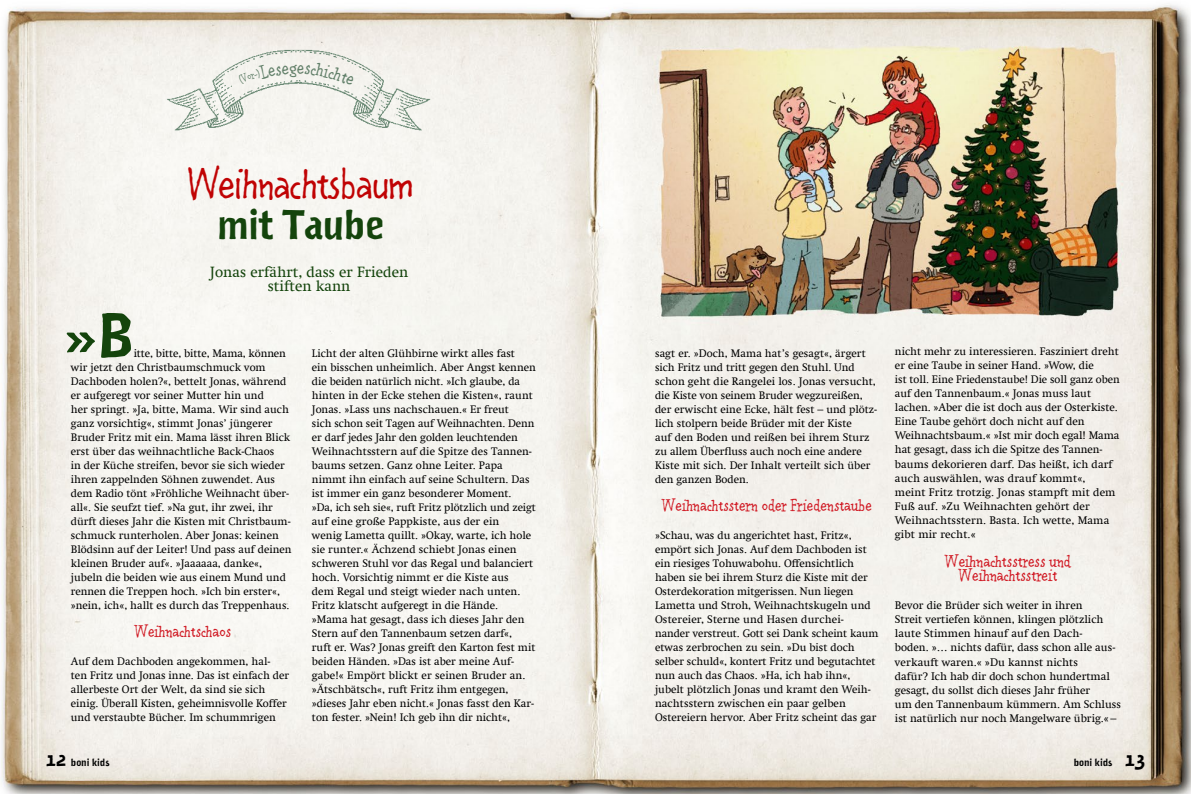
<style>
.page{position:relative;width:1191px;height:794px;background:#fff}
.page>*{position:absolute;margin:0;border:0;box-sizing:border-box;transform-origin:0 0}
.t1{font:60px "Naima";color:#14440c}
.t2{font:42px "Linse Grotesk";letter-spacing:-.025em;color:#c00304}
.t3{font:40px "Naima";letter-spacing:-.025em;color:#14440c}
.t4{font:16.2px/14.1px "Linserif";color:#d01822;text-align:center}
.t5{font:16px "Linserif";color:#d01822}
.t6{font:15px/14.5px "Swift Com";color:#14440c;text-align:center}
.t7{font:11.1px/14.1px "Swift Com";color:#000}
.t8{font:11px/14px "Swift Com";color:#000}
.t9{font:10px "Naima";letter-spacing:-.01em;color:#000}
.s1{font-size:11px}
.s2{font-size:20px}
</style>
<div class="page">
<img style="left:1px;top:4px;width:1190px;height:790px">
<img style="left:142px;top:37px;width:318px;height:100px">
<svg style="left:238px;top:63px;width:117px;height:23px"></svg>
<h2 class="t2" style="left:188px;top:156px;width:227px">Weihnachtsbaum</h2>
<h3 class="t3" style="left:217px;top:200px;width:169px">mit Taube</h3>
<h3 class="t6" style="left:210px;top:264px;width:200px">Jonas erfährt, dass er Frieden stiften kann</h3>
<h1 class="t1" style="left:64px;top:298px;width:72px">»B</h1>
<p class="t8" style="left:71px;top:346px;width:222px;text-indent:63px">itte, bitte, bitte, Mama, können wir jetzt den Christbaumschmuck vom Dachboden holen?«, bettelt Jonas, während er aufgeregt vor seiner Mutter hin und<br>her springt. »Ja, bitte, Mama. Wir sind auch ganz vorsichtig«, stimmt Jonas’ jüngerer Bruder Fritz mit ein. Mama lässt ihren Blick erst über das weihnachtliche Back-Chaos<br>in der Küche streifen, bevor sie sich wieder ihren zappelnden Söhnen zuwendet. Aus dem Radio tönt »Fröhliche Weihnacht über&shy;all«. Sie seufzt tief. »Na gut, ihr zwei, ihr dürft dieses Jahr die Kisten mit Christbaum&shy;schmuck runterholen. Aber Jonas: keinen Blödsinn auf der Leiter! Und pass auf deinen kleinen Bruder auf«. »Jaaaaaa, danke«, jubeln die beiden wie aus einem Mund und rennen die Treppen hoch. »Ich bin erster«, »nein, ich«, hallt es durch das Treppenhaus.</p>
<h3 class="t5" style="left:135px;top:620px;width:98px">Weihnachtschaos</h3>
<p class="t8" style="left:71px;top:654px;width:220px">Auf dem Dachboden angekommen, hal&shy;ten Fritz und Jonas inne. Das ist einfach der allerbeste Ort der Welt, da sind sie sich einig. Überall Kisten, geheimnisvolle Koffer und verstaubte Bücher. Im schummrigen</p>
<p class="t8" style="left:312px;top:346px;width:225px">Licht der alten Glühbirne wirkt alles fast<br>ein bisschen unheimlich. Aber Angst kennen die beiden natürlich nicht. »Ich glaube, da hinten in der Ecke stehen die Kisten«, raunt Jonas. »Lass uns nachschauen.« Er freut<br>sich schon seit Tagen auf Weihnachten. Denn er darf jedes Jahr den golden leuchtenden Weihnachtsstern auf die Spitze des Tannen&shy;baums setzen. Ganz ohne Leiter. Papa nimmt ihn einfach auf seine Schultern. Das ist immer ein ganz besonderer Moment.<br>»Da, ich seh sie«, ruft Fritz plötzlich und zeigt auf eine große Pappkiste, aus der ein<br>wenig Lametta quillt. »Okay, warte, ich hole sie runter.« Ächzend schiebt Jonas einen schweren Stuhl vor das Regal und balanciert hoch. Vorsichtig nimmt er die Kiste aus<br>dem Regal und steigt wieder nach unten.<br>Fritz klatscht aufgeregt in die Hände. »Mama hat gesagt, dass ich dieses Jahr den Stern auf den Tannenbaum setzen darf«,<br>ruft er. Was? Jonas greift den Karton fest mit beiden Händen. »Das ist aber meine Auf&shy;gabe!« Empört blickt er seinen Bruder an. »Ätschbätsch«, ruft Fritz ihm entgegen, »dieses Jahr eben nicht.« Jonas fasst den Kar&shy;ton fester. »Nein! Ich geb ihn dir nicht«,</p>
<p class="t8" style="left:655px;top:346px;width:224px">sagt er. »Doch, Mama hat’s gesagt«, ärgert sich Fritz und tritt gegen den Stuhl. Und schon geht die Rangelei los. Jonas versucht, die Kiste von seinem Bruder wegzureißen, der erwischt eine Ecke, hält fest – und plötz&shy;lich stolpern beide Brüder mit der Kiste<br>auf den Boden und reißen bei ihrem Sturz zu allem Überfluss auch noch eine andere Kiste mit sich. Der Inhalt verteilt sich über den ganzen Boden.</p>
<h3 class="t5" style="left:662px;top:494px;width:211px">Weihnachtsstern oder Friedenstaube</h3>
<p class="t8" style="left:655px;top:528px;width:225px">»Schau, was du angerichtet hast, Fritz«, empört sich Jonas. Auf dem Dachboden ist ein riesiges Tohuwabohu. Offensichtlich haben sie bei ihrem Sturz die Kiste mit der Osterdekoration mitgerissen. Nun liegen Lametta und Stroh, Weihnachtskugeln und Ostereier, Sterne und Hasen durchei&shy;nander verstreut. Gott sei Dank scheint kaum etwas zerbrochen zu sein. »Du bist doch selber schuld«, kontert Fritz und begutachtet nun auch das Chaos. »Ha, ich hab ihn«, jubelt plötzlich Jonas und kramt den Weih&shy;nachtsstern zwischen ein paar gelben Ostereiern hervor. Aber Fritz scheint das gar</p>
<p class="t8" style="left:895px;top:344px;width:226px">nicht mehr zu interessieren. Fasziniert dreht er eine Taube in seiner Hand. »Wow, die<br>ist toll. Eine Friedenstaube! Die soll ganz oben auf den Tannenbaum.« Jonas muss laut</p>
<p class="t7" style="left:895px;top:400px;width:226px"><span class="s1">lachen.</span> »Aber die ist doch aus der Osterkiste.<br>Eine Taube gehört doch nicht auf den Weihnachtsbaum.« »Ist mir doch egal! Mama hat gesagt, dass ich die Spitze des Tannen&shy;baums dekorieren darf. Das heißt, ich darf auch auswählen, was drauf kommt«,<br>meint Fritz trotzig. Jonas stampft mit dem Fuß auf. »Zu Weihnachten gehört der Weihnachtsstern. Basta. Ich wette, Mama gibt mir recht.«</p>
<h3 class="t4" style="left:945px;top:553px;width:127px">Weihnachtsstress und<br>Weihnachtsstreit</h3>
<p class="t7" style="left:895px;top:598px;width:228px">Bevor die Brüder sich weiter in ihren<br>Streit vertiefen können, klingen plötzlich laute Stimmen hinauf auf den Dach-<br>boden. »… nichts dafür, dass schon alle aus&shy;verkauft waren.« »Du kannst nichts<br>dafür? Ich hab dir doch schon hundertmal gesagt, du sollst dich dieses Jahr früher<br>um den Tannenbaum kümmern. Am Schluss ist natürlich nur noch Mangelware übrig.«–</p>
<p class="t9" style="left:45px;top:756px;width:66px"><span class="s2">12</span> boni kids</p>
<p class="t9" style="left:1073px;top:756px;width:73px">boni kids <span class="s2">13</span></p>
</div>
